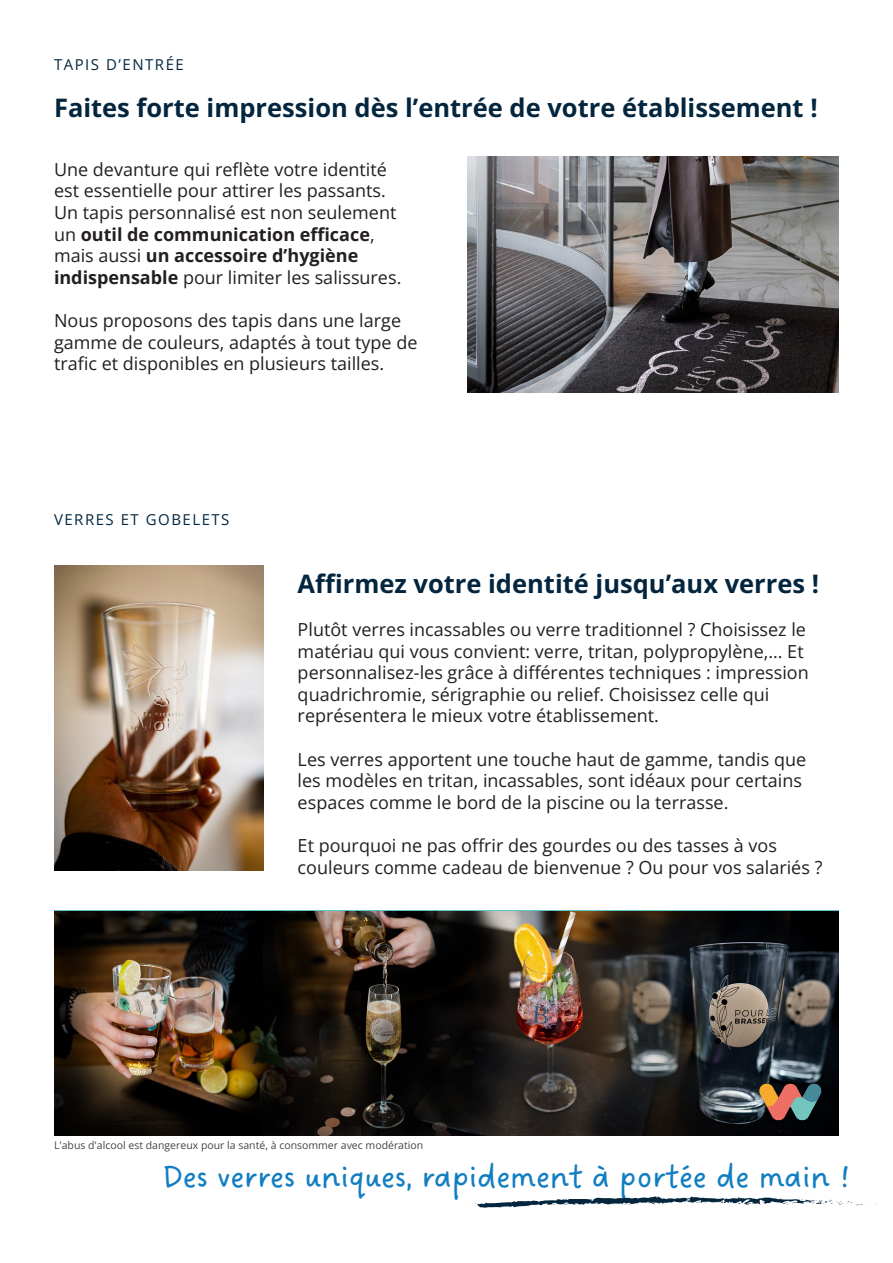
<style>
.page{position:relative;width:893px;height:1263px;background:#fff}
.page>*{position:absolute;margin:0;border:0;box-sizing:border-box;transform-origin:0 0}
.t1{font:34.5px "Dreaming Outloud Sans";letter-spacing:-.02em;color:#127ec2}
.t2{font:700 25.5px "Open Sans";color:#03263e}
.t3{font:18px/21.6px "Open Sans";color:#231f20}
.t4{font:15px "Open Sans";letter-spacing:.1em;color:#03263e}
.t5{font:10.5px "Open Sans";color:#454545}
.s1{font-weight:700}
</style>
<div class="page">
<img style="left:468px;top:157px;width:371px;height:235px">
<img style="left:54px;top:565px;width:210px;height:305px">
<img style="left:54px;top:911px;width:785px;height:224px">
<svg style="left:475px;top:1196px;width:391px;height:12px"></svg>
<img style="left:750px;top:1082px;width:79px;height:44px">
<p class="t4" style="left:54px;top:54px;width:131px">TAPIS D’ENTRÉE</p>
<p class="t2" style="left:54px;top:90px;width:765px">Faites forte impression dès l’entrée de votre établissement !</p>
<p class="t3" style="left:54px;top:158px;width:349px">Une devanture qui reflète votre identité est essentielle pour attirer les passants.<br>Un tapis personnalisé est non seulement un <span class="s1">outil de communication efficace</span>, mais aussi <span class="s1">un accessoire d’hygiène indispensable</span> pour limiter les salissures.</p>
<p class="t3" style="left:54px;top:309px;width:365px">Nous proposons des tapis dans une large gamme de couleurs, adaptés à tout type de trafic et disponibles en plusieurs tailles.</p>
<p class="t4" style="left:54px;top:509px;width:177px">VERRES ET GOBELETS</p>
<p class="t2" style="left:298px;top:566px;width:523px">Affirmez votre identité jusqu’aux verres !</p>
<p class="t3" style="left:298px;top:618px;width:513px">Plutôt verres incassables ou verre traditionnel ? Choisissez le matériau qui vous convient: verre, tritan, polypropylène,... Et personnalisez-les grâce à différentes techniques : impression quadrichromie, sérigraphie ou relief. Choisissez celle qui représentera le mieux votre établissement.</p>
<p class="t3" style="left:298px;top:748px;width:510px">Les verres apportent une touche haut de gamme, tandis que les modèles en tritan, incassables, sont idéaux pour certains espaces comme le bord de la piscine ou la terrasse.</p>
<p class="t3" style="left:298px;top:834px;width:526px">Et pourquoi ne pas offrir des gourdes ou des tasses à vos couleurs comme cadeau de bienvenue ? Ou pour vos salariés ?</p>
<p class="t5" style="left:54px;top:1138px;width:371px">L'abus d'alcool est dangereux pour la santé, à consommer avec modération</p>
<p class="t1" style="left:162px;top:1156px;width:689px">Des verres uniques, rapidement à portée de main !</p>
</div>
